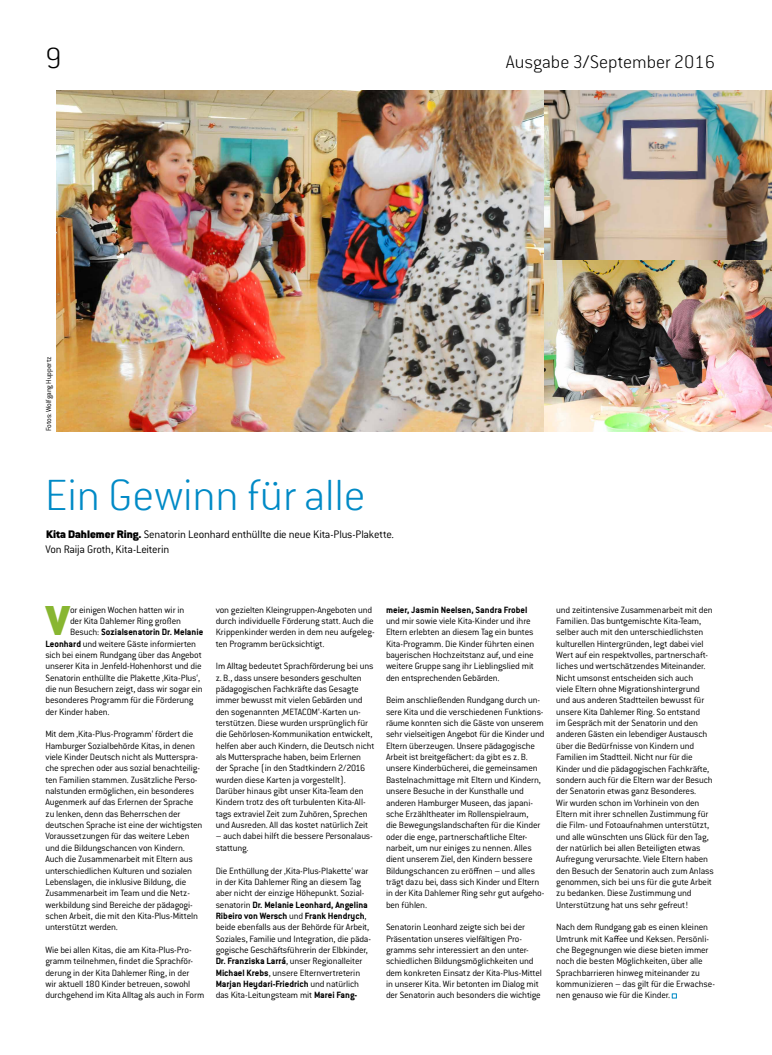
<style>
.page{position:relative;width:772px;height:1055px;background:#fff}
.page>*{position:absolute;margin:0;border:0;box-sizing:border-box;transform-origin:0 0}
.t1{font:300 expanded 48px "Conduit For Elbkinder";color:#018ac6}
.t2{font:900 45.9px "Conduit For Elbkinder";color:#88b631}
.t3{font:300 expanded 32px "Conduit For Elbkinder";color:#000}
.t4{font:300 expanded 20px "Conduit For Elbkinder";color:#000}
.t5{font:300 12px/14px "Conduit For Elbkinder";letter-spacing:-.015em;color:#000}
.t6{font:300 10px/11.3px "Conduit For Elbkinder";letter-spacing:-.015em;color:#000}
.t7{font:700 10px "Conduit For Elbkinder";color:#000}
.t8{font:300 8px "Conduit For Elbkinder";letter-spacing:-.02em;color:#000}
.s1{font-weight:900}
.s2{font-weight:300}
.s3{font-weight:700}
</style>
<div class="page">
<svg style="left:671px;top:993px;width:5px;height:5px"></svg>
<img style="left:57px;top:91px;width:487px;height:340px">
<img style="left:544px;top:91px;width:227px;height:170px">
<img style="left:544px;top:261px;width:227px;height:170px">
<h3 class="t3" style="left:45px;top:41px;width:18px">9</h3>
<h3 class="t4" style="left:505px;top:51px;width:211px">Ausgabe 3/September 2016</h3>
<p class="t8" style="left:44px;top:431px;width:76px;rotate:-90deg">Fotos: Wolfgang Huppertz</p>
<h1 class="t1" style="left:45px;top:470px;width:322px">Ein Gewinn für alle</h1>
<p class="t5" style="left:45px;top:528px;width:350px"><span class="s1">Kita Dahlemer Ring.</span> Senatorin Leonhard enthüllte die neue Kita-Plus-Plakette.<br>Von Raija Groth, Kita-Leiterin</p>
<h2 class="t2" style="left:46px;top:592px;width:26px">V</h2>
<p class="t6" style="left:70px;top:604px;width:116px">or einigen Wochen hatten wir in</p>
<p class="t6" style="left:70px;top:615px;width:112px">der Kita Dahlemer Ring großen</p>
<p class="t7" style="left:70px;top:626px;width:135px"><span class="s2">Besuch:</span> Sozialsenatorin Dr. Melanie</p>
<p class="t6" style="left:45px;top:638px;width:152px"><span class="s3">Leonhard</span> und weitere Gäste informierten</p>
<p class="t6" style="left:45px;top:649px;width:158px">sich bei einem Rundgang über das Angebot</p>
<p class="t6" style="left:45px;top:660px;width:158px">unserer Kita in Jenfeld-Hohenhorst und die</p>
<p class="t6" style="left:45px;top:672px;width:156px">Senatorin enthüllte die Plakette ‚Kita-Plus‘,</p>
<p class="t6" style="left:45px;top:683px;width:159px">die nun Besuchern zeigt, dass wir sogar ein</p>
<p class="t6" style="left:45px;top:694px;width:149px">besonderes Programm für die Förderung</p>
<p class="t6" style="left:45px;top:706px;width:66px">der Kinder haben.</p>
<p class="t6" style="left:45px;top:728px;width:158px">Mit dem ‚Kita-Plus-Programm‘ fördert die Hamburger Sozialbehörde Kitas, in denen viele Kinder Deutsch nicht als Mutterspra&shy;che sprechen oder aus sozial benachteilig&shy;ten Familien stammen. Zusätzliche Perso&shy;nalstunden ermöglichen, ein besonderes Augenmerk auf das Erlernen der Sprache zu lenken, denn das Beherrschen der deutschen Sprache ist eine der wichtigsten Voraussetzungen für das weitere Leben und die Bildungschancen von Kindern.<br>Auch die Zusammenarbeit mit Eltern aus unterschiedlichen Kulturen und sozialen Lebenslagen, die inklusive Bildung, die Zusammenarbeit im Team und die Netz&shy;werkbildung sind Bereiche der pädagogi&shy;schen Arbeit, die mit den Kita-Plus-Mitteln unterstützt werden.</p>
<p class="t6" style="left:45px;top:944px;width:160px">Wie bei allen Kitas, die am Kita-Plus-Pro&shy;gramm teilnehmen, findet die Sprachför&shy;derung in der Kita Dahlemer Ring, in der<br>wir aktuell 180 Kinder betreuen, sowohl durchgehend im Kita Alltag als auch in Form</p>
<p class="t6" style="left:215px;top:604px;width:160px">von gezielten Kleingruppen-Angeboten und durch individuelle Förderung statt. Auch die Krippenkinder werden in dem neu aufgeleg&shy;ten Programm berücksichtigt.</p>
<p class="t6" style="left:215px;top:660px;width:160px">Im Alltag bedeutet Sprachförderung bei uns z.B., dass unsere besonders geschulten pädagogischen Fachkräfte das Gesagte immer bewusst mit vielen Gebärden und den sogenannten ‚METACOM‘-Karten un&shy;terstützen. Diese wurden ursprünglich für die Gehörlosen-Kommunikation entwickelt, helfen aber auch Kindern, die Deutsch nicht als Muttersprache haben, beim Erlernen der Sprache (in den Stadtkindern 2/2016 wurden diese Karten ja vorgestellt).<br>Darüber hinaus gibt unser Kita-Team den Kindern trotz des oft turbulenten Kita-All&shy;tags extraviel Zeit zum Zuhören, Sprechen und Ausreden. All das kostet natürlich Zeit</p>
<p class="t6" style="left:215px;top:830px;width:158px">– auch dabei hilft die bessere Personalaus&shy;stattung.</p>
<p class="t6" style="left:215px;top:864px;width:157px">Die Enthüllung der ‚Kita-Plus-Plakette‘ war in der Kita Dahlemer Ring an diesem Tag aber nicht der einzige Höhepunkt. Sozial&shy;senatorin <span class="s3">Dr. Melanie Leonhard, Angelina Ribeiro von Wersch</span> und <span class="s3">Frank Hendrych</span>, beide ebenfalls aus der Behörde für Arbeit, Soziales, Familie und Integration, die päda&shy;gogische Geschäftsführerin der Elbkinder, <span class="s3">Dr. Franziska Larrá</span>, unser Regionalleiter <span class="s3">Michael Krebs</span>, unsere Elternvertreterin <span class="s3">Marjan Heydari-Friedrich</span> und natürlich das Kita-Leitungsteam mit <span class="s3">Marei Fang-</span></p>
<p class="t7" style="left:386px;top:603px;width:143px">meier, Jasmin Neelsen, Sandra Frobel</p>
<p class="t6" style="left:386px;top:615px;width:150px">und mir sowie viele Kita-Kinder und ihre Eltern erlebten an diesem Tag ein buntes Kita-Programm. Die Kinder führten einen bayerischen Hochzeitstanz auf, und eine weitere Gruppe sang ihr Lieblingslied mit den entsprechenden Gebärden.</p>
<p class="t6" style="left:386px;top:694px;width:160px">Beim anschließenden Rundgang durch un&shy;sere Kita und die verschiedenen Funktions&shy;räume konnten sich die Gäste von unserem sehr vielseitigen Angebot für die Kinder und Eltern überzeugen. Unsere pädagogische Arbeit ist breitgefächert: da gibt es z.B. unsere Kinderbücherei, die gemeinsamen Bastelnachmittage mit Eltern und Kindern, unsere Besuche in der Kunsthalle und anderen Hamburger Museen, das japani&shy;sche Erzähltheater im Rollenspielraum,<br>die Bewegungslandschaften für die Kinder oder die enge, partnerschaftliche Elter&shy;narbeit, um nur einiges zu nennen. Alles dient unserem Ziel, den Kindern bessere Bildungschancen zu eröffnen – und alles trägt dazu bei, dass sich Kinder und Eltern in der Kita Dahlemer Ring sehr gut aufgeho&shy;ben fühlen.</p>
<p class="t6" style="left:386px;top:921px;width:157px">Senatorin Leonhard zeigte sich bei der Präsentation unseres vielfältigen Pro&shy;gramms sehr interessiert an den unter&shy;schiedlichen Bildungsmöglichkeiten und dem konkreten Einsatz der Kita-Plus-Mittel in unserer Kita. Wir betonten im Dialog mit der Senatorin auch besonders die wichtige</p>
<p class="t6" style="left:556px;top:604px;width:159px">und zeitintensive Zusammenarbeit mit den Familien. Das buntgemischte Kita-Team, selber auch mit den unterschiedlichsten kulturellen Hintergründen, legt dabei viel Wert auf ein respektvolles, partnerschaft&shy;liches und wertschätzendes Miteinander.<br>Nicht umsonst entscheiden sich auch<br>viele Eltern ohne Migrationshintergrund und aus anderen Stadtteilen bewusst für unsere Kita Dahlemer Ring. So entstand<br>im Gespräch mit der Senatorin und den anderen Gästen ein lebendiger Austausch über die Bedürfnisse von Kindern und Familien im Stadtteil. Nicht nur für die Kinder und die pädagogischen Fachkräfte, sondern auch für die Eltern war der Besuch der Senatorin etwas ganz Besonderes.<br>Wir wurden schon im Vorhinein von den Eltern mit ihrer schnellen Zustimmung für die Film- und Fotoaufnahmen unterstützt, und alle wünschten uns Glück für den Tag, der natürlich bei allen Beteiligten etwas Aufregung verursachte. Viele Eltern haben den Besuch der Senatorin auch zum Anlass genommen, sich bei uns für die gute Arbeit zu bedanken. Diese Zustimmung und Unterstützung hat uns sehr gefreut!</p>
<p class="t6" style="left:556px;top:921px;width:160px">Nach dem Rundgang gab es einen kleinen Umtrunk mit Kaffee und Keksen. Persönli&shy;che Begegnungen wie diese bieten immer noch die besten Möglichkeiten, über alle Sprachbarrieren hinweg miteinander zu kommunizieren – das gilt für die Erwachse&shy;nen genauso wie für die Kinder.</p>
</div>
